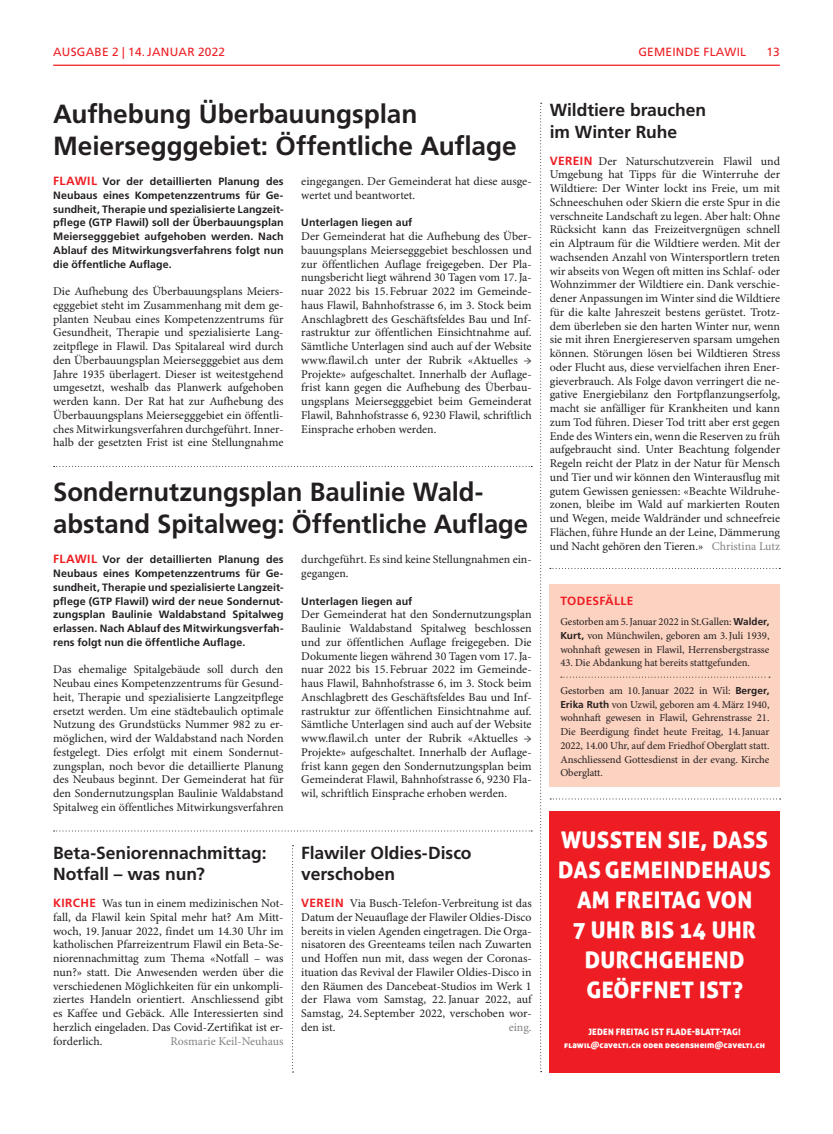
<style>
.page{position:relative;width:833px;height:1134px;background:#fff}
.page>*{position:absolute;margin:0;border:0;box-sizing:border-box;transform-origin:0 0}
.t1{font:700 26.25px/31.2px "Frutiger LT Std";letter-spacing:-.005em;color:#231f20}
.t2{font:22.75px/30px "Aller Display";letter-spacing:.02em;color:#fff;text-align:center}
.t3{font:700 17.5px/21.2px "Frutiger LT Std";letter-spacing:-.005em;color:#231f20}
.t4{font:11.88px/13.8px "Minion Pro";color:#231f20;text-align:justify}
.t5{font:11.88px "Frutiger LT Std";letter-spacing:.02em;color:#ee1d23}
.t6{font:11.88px "Minion Pro";color:#808285}
.t7{font:700 11.88px "Frutiger LT Std";letter-spacing:.03em;color:#ee1d23}
.t8{font:700 10.62px/13.8px "Frutiger LT Std";letter-spacing:.005em;color:#231f20;text-align:justify}
.t9{font:10.62px/13.8px "Minion Pro";letter-spacing:-.005em;color:#231f20;text-align:justify}
.t10{font:8.88px/12.5px "Aller Display";letter-spacing:.02em;color:#fff;text-align:center}
.s1{font-size:11.88px;color:#ee1d23}
.s2{font-family:"Frutiger LT Std";font-weight:700;color:#ee1d23}
.s3{color:#808285}
.s4{font-family:"Frutiger LT Std";font-weight:700;font-size:10px}
</style>
<div class="page">
<hr style="left:53px;top:65px;width:727px;height:1px;background:#ee1d23">
<svg style="left:540px;top:103px;width:1px;height:969px"></svg>
<svg style="left:54px;top:466px;width:478px;height:1px"></svg>
<svg style="left:54px;top:830px;width:478px;height:1px"></svg>
<svg style="left:550px;top:568px;width:230px;height:1px"></svg>
<svg style="left:292px;top:845px;width:1px;height:227px"></svg>
<div style="left:550px;top:811px;width:230px;height:261px;background:#ee1d23"></div>
<svg style="left:550px;top:798px;width:230px;height:1px"></svg>
<div style="left:550px;top:584px;width:230px;height:203px;background:#fcd2c0"></div>
<svg style="left:561px;top:677px;width:209px;height:1px"></svg>
<p class="t5" style="left:53px;top:45px;width:18px">AUSGABE</p>
<p class="t5" style="left:112px;top:45px;width:50px">2 | 14.JANUAR</p>
<p class="t5" style="left:198px;top:45px;width:29px">2022</p>
<p class="t5" style="left:638px;top:45px;width:109px">GEMEINDE FLAWIL</p>
<p class="t5" style="left:766px;top:45px;width:15px">13</p>
<h1 class="t1" style="left:53px;top:99px;width:465px">Aufhebung Überbauungsplan<br>Meiersegggebiet: Öffentliche Auflage</h1>
<p class="t8" style="left:53px;top:175px;width:232px"><span class="s1">FLAWIL</span> Vor der detaillierten Planung des Neubaus eines Kompetenzzentrums für Ge&shy;sundheit, Therapie und spezialisierte Langzeit&shy;pflege (GTP Flawil) soll der Überbauungsplan Meiersegggebiet aufgehoben werden. Nach Ablauf des Mitwirkungsverfahrens folgt nun die öffentliche Auflage.</p>
<p class="t4" style="left:53px;top:285px;width:232px">Die Aufhebung des Überbauungsplans Meiers&shy;egggebiet steht im Zusammenhang mit dem ge&shy;planten Neubau eines Kompetenzzentrums für Gesundheit, Therapie und spezialisierte Lang&shy;zeitpflege in Flawil. Das Spitalareal wird durch den Überbauungsplan Meiersegggebiet aus dem Jahre 1935 überlagert. Dieser ist weitestgehend umgesetzt, weshalb das Planwerk aufgehoben werden kann. Der Rat hat zur Aufhebung des Überbauungsplans Meiersegggebiet ein öffentli&shy;ches Mitwirkungsverfahren durchgeführt. Inner&shy;halb der gesetzten Frist ist eine Stellungnahme</p>
<p class="t4" style="left:301px;top:175px;width:232px">eingegangen. Der Gemeinderat hat diese ausge&shy;wertet und beantwortet.</p>
<p class="t8" style="left:301px;top:216px;width:113px">Unterlagen liegen auf</p>
<p class="t4" style="left:301px;top:230px;width:232px">Der Gemeinderat hat die Aufhebung des Über&shy;bauungsplans Meiersegggebiet beschlossen und zur öffentlichen Auflage freigegeben. Der Pla&shy;nungsbericht liegt während 30 Tagen vom 17.Ja&shy;nuar 2022 bis 15.Februar 2022 im Gemeinde&shy;haus Flawil, Bahnhofstrasse 6, im 3. Stock beim Anschlagbrett des Geschäftsfeldes Bau und Inf&shy;rastruktur zur öffentlichen Einsichtnahme auf.<br>Sämtliche Unterlagen sind auch auf der Website www.flawil.ch unter der Rubrik «Aktuelles → Projekte» aufgeschaltet. Innerhalb der Auflage&shy;frist kann gegen die Aufhebung des Überbau&shy;ungsplans Meiersegggebiet beim Gemeinderat Flawil, Bahnhofstrasse 6, 9230 Flawil, schriftlich Einsprache erhoben werden.</p>
<h1 class="t1" style="left:53px;top:477px;width:476px">Sondernutzungsplan Baulinie Wald&shy;abstand Spitalweg: Öffentliche Auflage</h1>
<p class="t8" style="left:53px;top:553px;width:232px"><span class="s1">FLAWIL</span> Vor der detaillierten Planung des Neubaus eines Kompetenzzentrums für Ge&shy;sundheit, Therapie und spezialisierte Langzeit&shy;pflege (GTP Flawil) wird der neue Sondernut&shy;zungsplan Baulinie Waldabstand Spitalweg erlassen. Nach Ablauf des Mitwirkungsverfah&shy;rens folgt nun die öffentliche Auflage.</p>
<p class="t4" style="left:53px;top:663px;width:232px">Das ehemalige Spitalgebäude soll durch den Neubau eines Kompetenzzentrums für Gesund&shy;heit, Therapie und spezialisierte Langzeitpflege ersetzt werden. Um eine städtebaulich optimale Nutzung des Grundstücks Nummer 982 zu er&shy;möglichen, wird der Waldabstand nach Norden festgelegt. Dies erfolgt mit einem Sondernut&shy;zungsplan, noch bevor die detaillierte Planung des Neubaus beginnt. Der Gemeinderat hat für den Sondernutzungsplan Baulinie Waldabstand Spitalweg ein öffentliches Mitwirkungsverfahren</p>
<p class="t4" style="left:301px;top:553px;width:232px">durchgeführt. Es sind keine Stellungnahmen ein&shy;gegangen.</p>
<p class="t8" style="left:301px;top:594px;width:113px">Unterlagen liegen auf</p>
<p class="t4" style="left:301px;top:608px;width:232px">Der Gemeinderat hat den Sondernutzungsplan Baulinie Waldabstand Spitalweg beschlossen und zur öffentlichen Auflage freigegeben. Die Dokumente liegen während 30 Tagen vom 17.Ja&shy;nuar 2022 bis 15.Februar 2022 im Gemeinde&shy;haus Flawil, Bahnhofstrasse 6, im 3. Stock beim Anschlagbrett des Geschäftsfeldes Bau und Inf&shy;rastruktur zur öffentlichen Einsichtnahme auf.<br>Sämtliche Unterlagen sind auch auf der Website www.flawil.ch unter der Rubrik «Aktuelles → Projekte» aufgeschaltet. Innerhalb der Auflage&shy;frist kann gegen den Sondernutzungsplan beim Gemeinderat Flawil, Bahnhofstrasse 6, 9230 Fla&shy;wil, schriftlich Einsprache erhoben werden.</p>
<h3 class="t3" style="left:53px;top:842px;width:215px">Beta-Seniorennachmittag:<br>Notfall – was nun?</h3>
<p class="t4" style="left:53px;top:897px;width:232px"><span class="s2">KIRCHE</span> Was tun in einem medizinischen Not&shy;fall, da Flawil kein Spital mehr hat? Am Mitt&shy;woch, 19.Januar 2022, findet um 14.30 Uhr im katholischen Pfarreizentrum Flawil ein Beta-Se&shy;niorennachmittag zum Thema «Notfall – was nun?» statt. Die Anwesenden werden über die verschiedenen Möglichkeiten für ein unkompli&shy;ziertes Handeln orientiert. Anschliessend gibt es Kaffee und Gebäck. Alle Interessierten sind herzlich eingeladen. Das Covid-Zertifikat ist er&shy;forderlich.</p>
<p class="t6" style="left:170px;top:1034px;width:115px">Rosmarie Keil-Neuhaus</p>
<h3 class="t3" style="left:301px;top:842px;width:172px">Flawiler Oldies-Disco verschoben</h3>
<p class="t4" style="left:301px;top:897px;width:232px"><span class="s2">VEREIN</span> Via Busch-Telefon-Verbreitung ist das Datum der Neuauflage der Flawiler Oldies-Disco bereits in vielen Agenden eingetragen. Die Orga&shy;nisatoren des Greenteams teilen nach Zuwarten und Hoffen nun mit, dass wegen der Coronas&shy;ituation das Revival der Flawiler Oldies-Disco in den Räumen des Dancebeat-Studios im Werk 1 der Flawa vom Samstag, 22.Januar 2022, auf Samstag, 24. September 2022, verschoben wor&shy;den ist.</p>
<p class="t6" style="left:509px;top:1020px;width:24px">eing.</p>
<h3 class="t3" style="left:550px;top:100px;width:158px">Wildtiere brauchen im Winter Ruhe</h3>
<p class="t4" style="left:550px;top:154px;width:232px"><span class="s2">VEREIN</span> Der Naturschutzverein Flawil und Umgebung hat Tipps für die Winterruhe der Wildtiere: Der Winter lockt ins Freie, um mit Schneeschuhen oder Skiern die erste Spur in die verschneite Landschaft zu legen. Aber halt: Ohne Rücksicht kann das Freizeitvergnügen schnell ein Alptraum für die Wildtiere werden. Mit der wachsenden Anzahl von Wintersportlern treten wir abseits von Wegen oft mitten ins Schlaf- oder Wohnzimmer der Wildtiere ein. Dank verschie&shy;dener Anpassungen im Winter sind die Wildtiere für die kalte Jahreszeit bestens gerüstet. Trotz&shy;dem überleben sie den harten Winter nur, wenn sie mit ihren Energiereserven sparsam umgehen können. Störungen lösen bei Wildtieren Stress oder Flucht aus, diese vervielfachen ihren Ener&shy;gieverbrauch. Als Folge davon verringert die ne&shy;gative Energiebilanz den Fortpflanzungserfolg, macht sie anfälliger für Krankheiten und kann zum Tod führen. Dieser Tod tritt aber erst gegen Ende des Winters ein, wenn die Reserven zu früh aufgebraucht sind. Unter Beachtung folgender Regeln reicht der Platz in der Natur für Mensch und Tier und wir können den Winterausflug mit gutem Gewissen geniessen: «Beachte Wildruhe&shy;zonen, bleibe im Wald auf markierten Routen und Wegen, meide Waldränder und schneefreie Flächen, führe Hunde an der Leine, Dämmerung und Nacht gehören den Tieren.» <span class="s3">Christina Lutz</span></p>
<p class="t7" style="left:560px;top:593px;width:75px">TODESFÄLLE</p>
<p class="t9" style="left:560px;top:615px;width:211px">Gestorben am 5.Januar 2022 in St.Gallen: <span class="s4">Walder, Kurt,</span> von Münchwilen, geboren am 3.Juli 1939, wohnhaft gewesen in Flawil, Herrensbergstrasse</p>
<p class="t9" style="left:560px;top:657px;width:191px">43. Die Abdankung hat bereits stattgefunden.</p>
<p class="t9" style="left:560px;top:684px;width:211px">Gestorben am 10.Januar 2022 in Wil: <span class="s4">Berger, Erika Ruth</span> von Uzwil, geboren am 4.März 1940, wohnhaft gewesen in Flawil, Gehrenstrasse 21.<br>Die Beerdigung findet heute Freitag, 14.Januar 2022, 14.00 Uhr, auf dem Friedhof Oberglatt statt.<br>Anschliessend Gottesdienst in der evang. Kirche Oberglatt.</p>
<h2 class="t2" style="left:558px;top:824px;width:215px">WUSSTEN SIE, DASS<br>DAS GEMEINDEHAUS<br>AM FREITAG VON<br>7 UHR BIS 14 UHR<br>DURCHGEHEND<br>GEÖFFNET IST?</h2>
<p class="t10" style="left:564px;top:1025px;width:202px">JEDEN FREITAG IST FLADE-BLATT-TAG! flawil@cavelti.ch oder degersheim@cavelti.ch</p>
</div>
